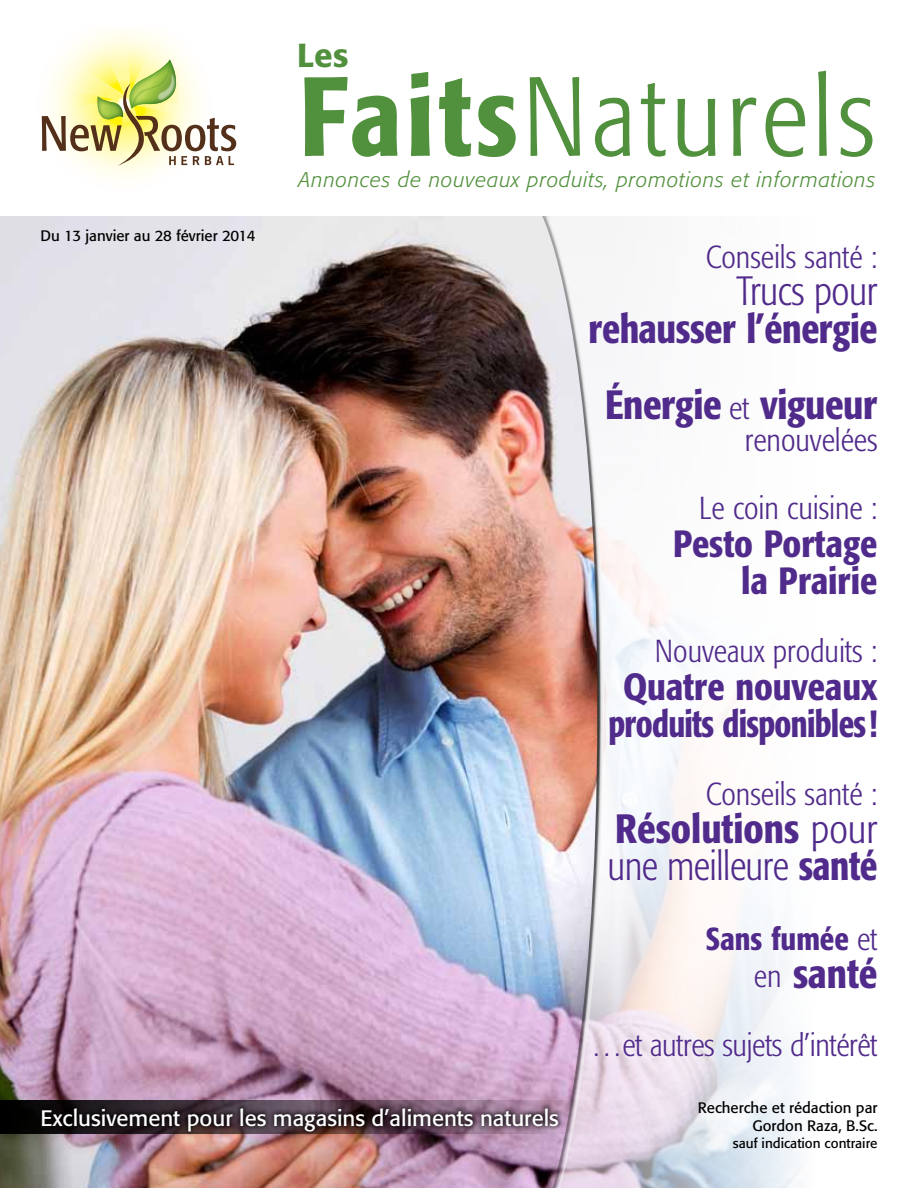
<style>
.page{position:relative;width:918px;height:1188px;background:#fff}
.page>*{position:absolute;margin:0;border:0;box-sizing:border-box;transform-origin:0 0}
.t1{font:300 condensed 111.3px "Formata";letter-spacing:.04em;color:#51903c}
.t2{font:500 condensed 40.5px/37.5px "Formata";letter-spacing:-.01em;color:#512b8b}
.t3{font:300 condensed 40.5px "Formata";letter-spacing:-.01em;color:#512b8b}
.t4{font:500 condensed 37.5px/37.5px "Formata";letter-spacing:-.02em;color:#512b8b;text-align:center}
.t5{font:500 condensed 37.5px/37.5px "Formata";color:#512b8b;text-align:right}
.t6{font:500 33px "Formata";color:#51903c}
.t7{font:300 condensed 31.5px "Formata";color:#512b8b}
.t8{font:500 condensed 31.5px "Formata";color:#512b8b}
.t9{font:22.2px "Formata";color:#fff}
.t10{font:italic 300 21px "Formata";letter-spacing:.035em;color:#51903c}
.t11{font:15px/18px "Formata";color:#000;text-align:right}
.t12{font:13.5px "Formata";color:#000}
.s1{font-weight:500}
.s2{font-weight:300;font-size:31.5px}
.s3{font-weight:300}
</style>
<div class="page">
<img style="left:0;top:216px;width:541px;height:972px">
<div style="left:0;top:1100px;width:594px;height:34px;background:linear-gradient(to bottom,#030302,#010201)"></div>
<svg style="left:604px;top:538px;width:196px;height:650px"></svg>
<svg style="left:600px;top:527px;width:4px;height:661px"></svg>
<div style="left:541px;top:214px;width:59px;height:974px;background:#000;opacity:.75"></div>
<svg style="left:41px;top:30px;width:195px;height:148px"></svg>
<div style="left:36px;top:1102px;width:529px;height:36px;background:#000;opacity:.75"></div>
<div style="left:587px;top:240px;width:294px;height:115px;background:#fff"></div>
<div style="left:607px;top:778px;width:273px;height:106px;background:#fff"></div>
<div style="left:607px;top:635px;width:274px;height:114px;background:#fff"></div>
<div style="left:672px;top:492px;width:208px;height:105px;background:#fff"></div>
<div style="left:704px;top:923px;width:176px;height:68px;background:#fff"></div>
<div style="left:592px;top:1028px;width:288px;height:37px;background:#fff;opacity:.75"></div>
<p class="t6" style="left:297px;top:35px;width:53px">Les</p>
<p class="t11" style="left:40px;top:227px;width:217px">Du 13 janvier au 28 février 2014</p>
<h1 class="t1" style="left:300px;top:53px;width:577px"><span class="s1">Faits</span>Naturels</h1>
<p class="t10" style="left:299px;top:167px;width:578px">Annonces de nouveaux produits, promotions et informations</p>
<p class="t7" style="left:706px;top:239px;width:173px">Conseils santé :</p>
<p class="t3" style="left:736px;top:268px;width:142px">Trucs pour</p>
<p class="t2" style="left:589px;top:310px;width:290px">rehausser l’énergie</p>
<p class="t2" style="left:605px;top:386px;width:274px">Énergie <span class="s2">et</span> vigueur</p>
<p class="t7" style="left:745px;top:422px;width:134px">renouvelées</p>
<p class="t7" style="left:699px;top:490px;width:180px">Le coin cuisine :</p>
<p class="t5" style="left:673px;top:525px;width:206px">Pesto Portage la Prairie</p>
<p class="t7" style="left:655px;top:633px;width:224px">Nouveaux produits :</p>
<p class="t4" style="left:608px;top:668px;width:271px">Quatre nouveaux produits disponibles!</p>
<p class="t7" style="left:706px;top:776px;width:173px">Conseils santé :</p>
<p class="t2" style="left:608px;top:810px;width:272px">Résolutions <span class="s3">pour une meilleure</span> santé</p>
<p class="t8" style="left:706px;top:920px;width:173px">Sans fumée <span class="s3">et</span></p>
<p class="t2" style="left:754px;top:954px;width:125px"><span class="s2">en</span> santé</p>
<p class="t9" style="left:40px;top:1105px;width:520px">Exclusivement pour les magasins d’aliments naturels</p>
<p class="t7" style="left:591px;top:1027px;width:288px">…et autres sujets d’intérêt</p>
<p class="t11" style="left:698px;top:1099px;width:181px">Recherche et rédaction par<br>Gordon Raza, B.Sc.</p>
<p class="t12" style="left:733px;top:1135px;width:146px">sauf indication contraire</p>
</div>
